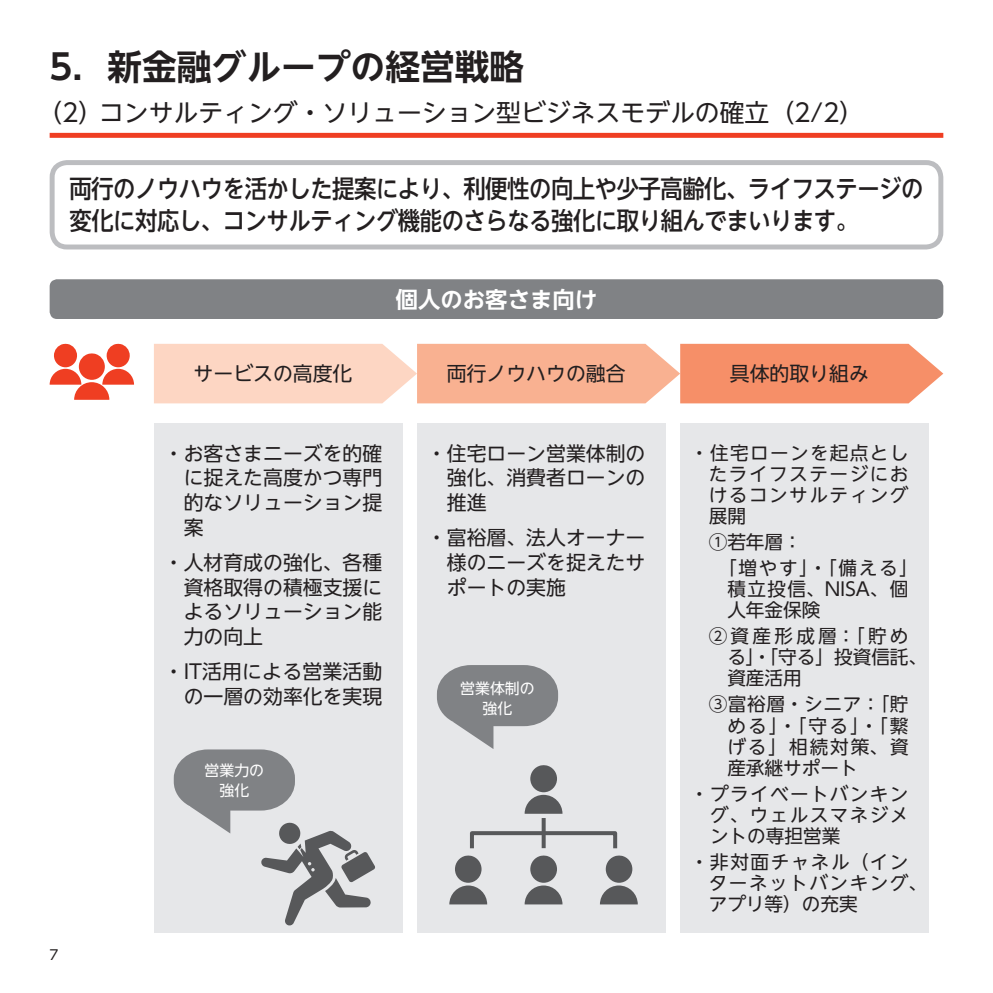
<style>
.page{position:relative;width:993px;height:993px;background:#fff}
.page>*{position:absolute;margin:0;border:0;box-sizing:border-box;transform-origin:0 0}
.t1{font:700 34.65px "UD Shin Go NT Pr 6 N De";color:#231f20}
.t2{font:500 24.85px/32.2px "UD Shin Go NT Pr 6 N";letter-spacing:-.02em;color:#231f20;scale:.9 1}
.t3{font:24.85px "UD Shin Go NT Pr 6 N";color:#231f20}
.t4{font:700 22.4px "UD Shin Go NT Pr 6 N De";color:#fff}
.t5{font:19.78px/24.8px "UD Shin Go NT Pr 6 N";color:#231f20;text-align:justify}
.t6{font:18.55px/21px "UD Shin Go NT Pr 6 N";letter-spacing:.075em;color:#231f20;text-align:justify}
.t7{font:18.55px/21px "UD Shin Go NT Pr 6 N";color:#231f20}
.t8{font:14.88px/19.8px "UD Shin Go NT Pr 6 N";color:#fff;text-align:center}
.t9{font:13.65px "UD Shin Go NT Pr 6 N";color:#231f20}
</style>
<div class="page">
<div style="left:50px;top:133px;width:893px;height:5px;background:#ef3e22"></div>
<div style="left:50px;top:160px;width:893px;height:89px;border:5px solid #bcbdc0;border-radius:15px"></div>
<div style="left:50px;top:279px;width:893px;height:40px;background:#808285;border-radius:7px"></div>
<div style="left:154px;top:423px;width:248px;height:509px;background:#e6e7e9"></div>
<div style="left:417px;top:423px;width:248px;height:509px;background:#e6e7e9"></div>
<div style="left:680px;top:423px;width:248px;height:509px;background:#e6e7e9"></div>
<svg style="left:154px;top:344px;width:789px;height:59px;background:#f9b69a"></svg>
<svg style="left:50px;top:344px;width:84px;height:55px"></svg>
<svg style="left:174px;top:749px;width:201px;height:176px"></svg>
<div style="left:470px;top:830px;width:147px;height:20px;border:4px solid #57585a"></div>
<svg style="left:541px;top:818px;width:4px;height:29px"></svg>
<svg style="left:437px;top:665px;width:121px;height:83px"></svg>
<svg style="left:449px;top:855px;width:38px;height:49px"></svg>
<svg style="left:524px;top:855px;width:38px;height:49px"></svg>
<svg style="left:524px;top:765px;width:38px;height:48px"></svg>
<svg style="left:600px;top:855px;width:37px;height:49px"></svg>
<h1 class="t1" style="left:50px;top:39px;width:476px">5．新金融グループの経営戦略</h1>
<p class="t3" style="left:37px;top:93px;width:828px">（2）コンサルティング・ソリューション型ビジネスモデルの確立（2/2）</p>
<p class="t2" style="left:69px;top:172px;width:950px">両行のノウハウを活かした提案により、利便性の向上や少子高齢化、ライフステージの変化に対応し、コンサルティング機能のさらなる強化に取り組んでまいります。</p>
<p class="t4" style="left:396px;top:281px;width:202px">個人のお客さま向け</p>
<p class="t5" style="left:193px;top:360px;width:160px">サービスの高度化</p>
<p class="t5" style="left:446px;top:360px;width:180px">両行ノウハウの融合</p>
<p class="t5" style="left:729px;top:360px;width:140px">具体的取り組み</p>
<p class="t9" style="left:50px;top:943px;width:11px">7</p>
<p class="t5" style="left:184px;top:440px;width:200px;text-indent:-20px">・お客さまニーズを的確に捉えた高度かつ専門的なソリューション提案</p>
<p class="t5" style="left:184px;top:549px;width:200px;text-indent:-20px">・人材育成の強化、各種資格取得の積極支援によるソリューション能力の向上</p>
<p class="t5" style="left:164px;top:658px;width:220px;text-align:right">・IT活用による営業活動の一層の効率化を実現</p>
<p class="t8" style="left:204px;top:759px;width:61px">営業力の強化</p>
<p class="t5" style="left:446px;top:440px;width:200px;text-indent:-20px">・住宅ローン営業体制の強化、消費者ローンの推進</p>
<p class="t5" style="left:446px;top:524px;width:200px;text-indent:-20px">・富裕層、法人オーナー様のニーズを捉えたサポートの実施</p>
<p class="t8" style="left:460px;top:677px;width:76px">営業体制の強化</p>
<p class="t6" style="left:708px;top:441px;width:201px;text-indent:-19px">・住宅ローンを起点としたライフステージにおけるコンサルティング展開</p>
<p class="t6" style="left:717px;top:528px;width:201px;line-height:26.1px;text-indent:-9px">①若年層：<br>「増やす」・「備える」</p>
<p class="t7" style="left:727px;top:577px;width:183px">積立投信、NISA、個人年金保険</p>
<p class="t7" style="left:727px;top:625px;width:201px;text-indent:-19px">②資産形成層：「貯める」・「守る」投資信託、資産活用</p>
<p class="t6" style="left:727px;top:693px;width:183px;text-indent:-19px">③富裕層・シニア：「貯める」・「守る」・「繋げる」相続対策、資産承継サポート</p>
<p class="t6" style="left:709px;top:782px;width:200px;text-indent:-20px">・プライベートバンキング、ウェルスマネジメントの専担営業</p>
<p class="t6" style="left:708px;top:850px;width:220px;text-align:left;text-indent:-19px">・非対面チャネル（インターネットバンキング、アプリ等）の充実</p>
</div>
